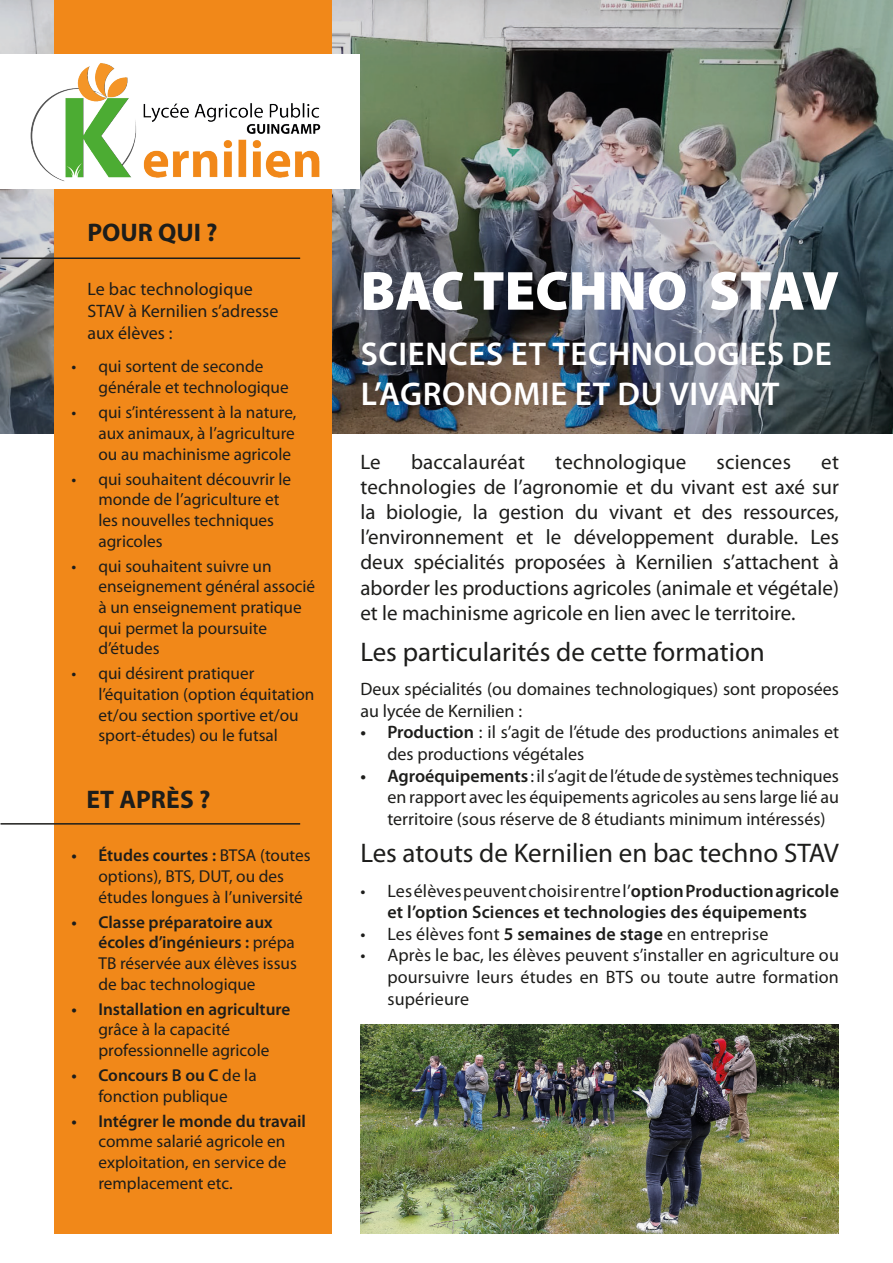
<style>
.page{position:relative;width:893px;height:1263px;background:#fff}
.page>*{position:absolute;margin:0;border:0;box-sizing:border-box;transform-origin:0 0}
.t1{font:900 55.5px "Myriad Pro";color:#fff}
.t2{font:600 33px/39.6px "Myriad Pro";letter-spacing:.02em;color:#fff}
.t3{font:27px "Myriad Pro";color:#1d1d1b}
.t4{font:700 25.5px "Myriad Pro";color:#1d1d1b}
.t5{font:21px/25.2px "Myriad Pro";color:#1d1d1b;text-align:justify}
.t6{font:18px/21.6px "Myriad Pro";color:#1d1d1b}
.t7{font:600 18px/21.6px "Myriad Pro";letter-spacing:.01em;color:#1d1d1b;text-align:center}
.t8{font:17.25px/20.7px "Myriad Pro";color:#1d1d1b}
.s1{font-weight:600}
.s2{font-weight:400}
</style>
<div class="page">
<img style="left:0;top:0;width:893px;height:434px">
<div style="left:54px;top:0;width:278px;height:1233px;background:#f18819"></div>
<div style="left:1px;top:55px;width:359px;height:134px;background:#fff"></div>
<img style="left:0;top:57px;width:321px;height:128px">
<hr style="left:1px;top:823px;width:299px;height:1px;background:#1d1d1b">
<hr style="left:1px;top:257px;width:299px;height:2px;background:#1d1d1b">
<img style="left:360px;top:1025px;width:479px;height:208px">
<p class="t4" style="left:87px;top:216px;width:132px">POUR QUI ?</p>
<p class="t6" style="left:87px;top:278px;width:193px">Le bac technologique<br>STAV à Kernilien s’adresse aux élèves :</p>
<p class="t8" style="left:98px;top:356px;width:192px;text-indent:-27px">• qui sortent de seconde générale et technologique</p>
<p class="t8" style="left:98px;top:402px;width:199px;text-align:justify;text-indent:-27px">• qui s’intéressent à la nature, aux animaux, à l’agriculture ou au machinisme agricole</p>
<p class="t8" style="left:98px;top:468px;width:194px;text-indent:-27px">• qui souhaitent découvrir le monde de l’agriculture et les nouvelles techniques agricoles</p>
<p class="t8" style="left:98px;top:555px;width:218px;text-indent:-27px">• qui souhaitent suivre un enseignement général associé à un enseignement pratique qui permet la poursuite d’études</p>
<p class="t8" style="left:98px;top:663px;width:217px;text-indent:-27px">• qui désirent pratiquer l’équitation (option équitation et/ou section sportive et/ou sport-études) ou le futsal</p>
<p class="t4" style="left:86px;top:783px;width:125px">ET APRÈS ?</p>
<p class="t8" style="left:98px;top:845px;width:214px;text-indent:-27px"><span class="s1">• Études courtes :</span> BTSA (toutes options), BTS, DUT, ou des études longues à l’université</p>
<p class="t8" style="left:98px;top:911px;width:200px;text-indent:-27px"><span class="s1">• Classe préparatoire aux écoles d’ingénieurs :</span> prépa<br>TB réservée aux élèves issus de bac technologique</p>
<p class="t8" style="left:98px;top:998px;width:193px;text-indent:-27px"><span class="s1">• Installation en agriculture </span>grâce à la capacité professionnelle agricole</p>
<p class="t8" style="left:71px;top:1064px;width:187px;text-align:center"><span class="s1">• Concours B ou C</span> de la fonction publique</p>
<p class="t8" style="left:98px;top:1110px;width:209px;text-indent:-27px"><span class="s1">• Intégrer le monde du travail </span>comme salarié agricole en exploitation, en service de remplacement etc.</p>
<p class="t1" style="left:360px;top:254px;width:480px">BAC TECHNO STAV</p>
<p class="t2" style="left:361px;top:333px;width:473px">SCIENCES ET TECHNOLOGIES DE<br>L’AGRONOMIE ET DU VIVANT</p>
<p class="t5" style="left:360px;top:449px;width:22px">Le</p>
<p class="t5" style="left:411px;top:449px;width:116px">baccalauréat</p>
<p class="t5" style="left:555px;top:449px;width:133px">technologique</p>
<p class="t5" style="left:717px;top:449px;width:76px">sciences</p>
<p class="t5" style="left:360px;top:449px;width:480px;text-indent:461px">et technologies de l’agronomie et du vivant est axé sur la biologie, la gestion du vivant et des ressources, l’environnement et le développement durable. Les deux spécialités proposées à Kernilien s’attachent à aborder les productions agricoles (animale et végétale) et le machinisme agricole en lien avec le territoire.</p>
<p class="t3" style="left:360px;top:635px;width:406px">Les particularités de cette formation</p>
<p class="t6" style="left:360px;top:678px;width:480px">Deux spécialités (ou domaines technologiques) sont proposées au lycée de Kernilien :</p>
<p class="t6" style="left:387px;top:721px;width:453px;text-indent:-27px"><span class="s1">• Production</span> : il s’agit de l’étude des productions animales et des productions végétales</p>
<p class="t6" style="left:387px;top:764px;width:453px;text-align:justify;text-indent:-27px"><span class="s1">• Agroéquipements</span> : il s’agit de l’étude de systèmes techniques en rapport avec les équipements agricoles au sens large lié au territoire (sous réserve de 8 étudiants minimum intéressés)</p>
<p class="t3" style="left:360px;top:836px;width:480px">Les atouts de Kernilien en bac techno STAV</p>
<p class="t7" style="left:360px;top:879px;width:480px"><span class="s2">• Les élèves peuvent choisir entre l’</span>option Production agricole et l’option Sciences et technologies des équipements</p>
<p class="t6" style="left:360px;top:923px;width:409px">• Les élèves font <span class="s1">5 semaines de stage</span> en entreprise</p>
<p class="t6" style="left:387px;top:944px;width:453px;text-align:justify;text-indent:-27px">• Après le bac, les élèves peuvent s’installer en agriculture ou poursuivre leurs études en BTS ou toute autre formation supérieure</p>
</div>
